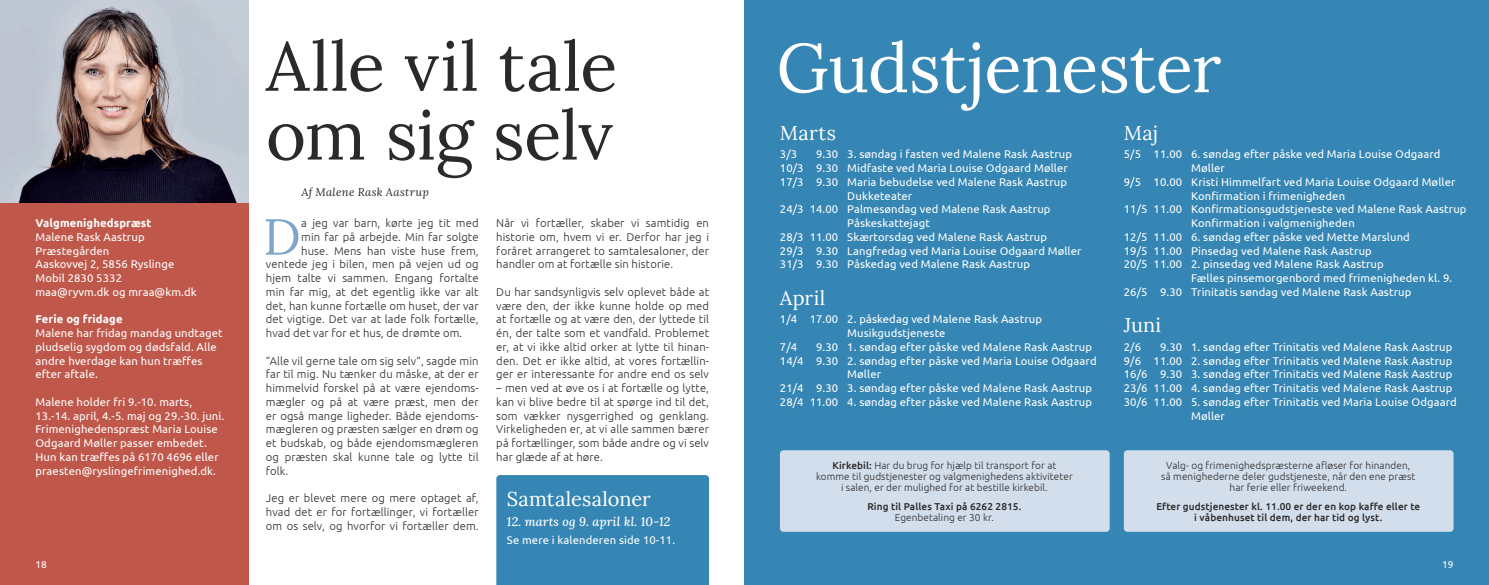
<style>
.page{position:relative;width:1489px;height:585px;background:#fff}
.page>*{position:absolute;margin:0;border:0;box-sizing:border-box;transform-origin:0 0}
.t1{font:68.75px/68.8px "Lora";letter-spacing:-.01em;color:#2b292a}
.t2{font:68.75px "Lora";letter-spacing:-.01em;color:#fff}
.t3{font:50.5px "Lora";color:#7fa6c9}
.t4{font:20px "Lora";letter-spacing:.015em;color:#fff}
.t5{font:italic 500 12.5px "Lora";letter-spacing:.01em;color:#fff}
.t6{font:11.25px/13.8px "Ubuntu";letter-spacing:.01em;color:#fff}
.t7{font:300 11.25px/13.8px "Ubuntu";letter-spacing:.01em;color:#2b292a;text-align:justify}
.t8{font:700 11.25px "Ubuntu";letter-spacing:.01em;color:#fff}
.t9{font:italic 11.25px "Lora";letter-spacing:.035em;color:#2b292a}
.t10{font:300 10px/11.2px "Ubuntu";letter-spacing:.01em;color:#2b292a;text-align:center}
.t11{font:500 10px/11.2px "Ubuntu";letter-spacing:.01em;color:#2b292a;text-align:center}
.t12{font:10px "Ubuntu";color:#fff}
.s1{font-weight:500}
</style>
<div class="page">
<div style="left:744px;top:0;width:744px;height:585px;background:#3586b4"></div>
<div style="left:0;top:0;width:248px;height:585px;background:#bf584a"></div>
<div style="left:780px;top:450px;width:329px;height:81px;background:#d3deec;border-radius:4px"></div>
<div style="left:1123px;top:450px;width:330px;height:81px;background:#d3deec;border-radius:4px"></div>
<img style="left:0;top:0;width:248px;height:202px">
<div style="left:496px;top:475px;width:213px;height:110px;background:#3586b4"></div>
<p class="t8" style="left:35px;top:218px;width:118px">Valgmenighedspræst</p>
<p class="t6" style="left:35px;top:230px;width:163px">Malene Rask Aastrup<br>Præstegården<br>Aaskovvej 2, 5856 Ryslinge<br>Mobil 2830 5332 maa@ryvm.dk og mraa@km.dk</p>
<p class="t8" style="left:35px;top:314px;width:89px">Ferie og fridage</p>
<p class="t6" style="left:35px;top:327px;width:189px">Malene har fridag mandag undtaget pludselig sygdom og dødsfald. Alle andre hverdage kan hun træffes efter aftale.</p>
<p class="t6" style="left:35px;top:395px;width:190px">Malene holder fri 9.-10. marts, 13.-14. april, 4.-5. maj og 29.-30. juni.<br>Frimenighedenspræst Maria Louise Odgaard Møller passer embedet.<br>Hun kan træffes på 6170 4696 eller praesten@ryslingefrimenighed.dk.</p>
<p class="t12" style="left:35px;top:560px;width:13px">18</p>
<h1 class="t1" style="left:266px;top:39px;width:353px">Alle vil tale om sig selv</h1>
<h1 class="t2" style="left:776px;top:40px;width:446px">Gudstjenester</h1>
<p class="t9" style="left:301px;top:187px;width:129px">Af Malene Rask Aastrup</p>
<h3 class="t4" style="left:1123px;top:124px;width:36px">Maj</h3>
<p class="t6" style="left:1123px;top:148px;width:318px">5/5 11.00 6. søndag efter påske ved Maria Louise Odgaard</p>
<p class="t6" style="left:1191px;top:162px;width:35px">Møller</p>
<p class="t6" style="left:1123px;top:176px;width:333px">9/5 10.00 Kristi Himmelfart ved Maria Louise Odgaard Møller</p>
<p class="t6" style="left:1191px;top:188px;width:155px">Konfirmation i frimenigheden</p>
<p class="t6" style="left:1123px;top:202px;width:344px">11/5 11.00 Konfirmationsgudstjeneste ved Malene Rask Aastrup</p>
<p class="t6" style="left:1191px;top:216px;width:165px">Konfirmation i valgmenigheden</p>
<p class="t6" style="left:1123px;top:231px;width:287px">12/5 11.00 6. søndag efter påske ved Mette Marslund</p>
<p class="t6" style="left:1123px;top:244px;width:249px">19/5 11.00 Pinsedag ved Malene Rask Aastrup</p>
<p class="t6" style="left:1123px;top:258px;width:261px">20/5 11.00 2. pinsedag ved Malene Rask Aastrup</p>
<p class="t6" style="left:1191px;top:272px;width:262px">Fælles pinsemorgenbord med frimenigheden kl. 9.</p>
<p class="t6" style="left:1123px;top:286px;width:289px">26/5 9.30 Trinitatis søndag ved Malene Rask Aastrup</p>
<h3 class="t4" style="left:1123px;top:317px;width:39px">Juni</h3>
<p class="t6" style="left:1123px;top:341px;width:19px">2/6</p>
<p class="t6" style="left:1159px;top:341px;width:294px">9.30 1. søndag efter Trinitatis ved Malene Rask Aastrup</p>
<p class="t6" style="left:1123px;top:354px;width:330px">9/6 11.00 2. søndag efter Trinitatis ved Malene Rask Aastrup</p>
<p class="t6" style="left:1123px;top:368px;width:330px">16/6 9.30 3. søndag efter Trinitatis ved Malene Rask Aastrup</p>
<p class="t6" style="left:1123px;top:382px;width:330px">23/6 11.00 4. søndag efter Trinitatis ved Malene Rask Aastrup</p>
<p class="t6" style="left:1123px;top:396px;width:334px">30/6 11.00 5. søndag efter Trinitatis ved Maria Louise Odgaard</p>
<p class="t6" style="left:1191px;top:409px;width:35px">Møller</p>
<h3 class="t4" style="left:780px;top:124px;width:58px">Marts</h3>
<p class="t6" style="left:780px;top:148px;width:19px">3/3</p>
<p class="t6" style="left:816px;top:148px;width:257px">9.30 3. søndag i fasten ved Malene Rask Aastrup</p>
<p class="t6" style="left:780px;top:162px;width:289px">10/3 9.30 Midfaste ved Maria Louise Odgaard Møller</p>
<p class="t6" style="left:780px;top:176px;width:288px">17/3 9.30 Maria bebudelse ved Malene Rask Aastrup</p>
<p class="t6" style="left:847px;top:189px;width:66px">Dukketeater</p>
<p class="t6" style="left:780px;top:203px;width:272px">24/3 14.00 Palmesøndag ved Malene Rask Aastrup</p>
<p class="t6" style="left:847px;top:217px;width:84px">Påskeskattejagt</p>
<p class="t6" style="left:780px;top:231px;width:269px">28/3 11.00 Skærtorsdag ved Malene Rask Aastrup</p>
<p class="t6" style="left:780px;top:244px;width:303px">29/3 9.30 Langfredag ved Maria Louise Odgaard Møller</p>
<p class="t6" style="left:780px;top:258px;width:251px">31/3 9.30 Påskedag ved Malene Rask Aastrup</p>
<h3 class="t4" style="left:780px;top:289px;width:47px">April</h3>
<p class="t6" style="left:780px;top:313px;width:263px">1/4 17.00 2. påskedag ved Malene Rask Aastrup</p>
<p class="t6" style="left:847px;top:327px;width:100px">Musikgudstjeneste</p>
<p class="t6" style="left:780px;top:341px;width:19px">7/4</p>
<p class="t6" style="left:816px;top:341px;width:277px">9.30 1. søndag efter påske ved Malene Rask Aastrup</p>
<p class="t6" style="left:780px;top:354px;width:318px">14/4 9.30 2. søndag efter påske ved Maria Louise Odgaard</p>
<p class="t6" style="left:847px;top:368px;width:35px">Møller</p>
<p class="t6" style="left:780px;top:382px;width:314px">21/4 9.30 3. søndag efter påske ved Malene Rask Aastrup</p>
<p class="t6" style="left:780px;top:396px;width:314px">28/4 11.00 4. søndag efter påske ved Malene Rask Aastrup</p>
<p class="t7" style="left:496px;top:217px;width:214px">Når vi fortæller, skaber vi samtidig en historie om, hvem vi er. Derfor har jeg i foråret arrangeret to samtalesaloner, der handler om at fortælle sin historie.</p>
<p class="t7" style="left:496px;top:286px;width:214px">Du har sandsynligvis selv oplevet både at være den, der ikke kunne holde op med at fortælle og at være den, der lyttede til én, der talte som et vandfald. Problemet er, at vi ikke altid orker at lytte til hinan&shy;den. Det er ikke altid, at vores fortællin&shy;ger er interessante for andre end os selv</p>
<p class="t7" style="left:496px;top:382px;width:214px">– men ved at øve os i at fortælle og lytte, kan vi blive bedre til at spørge ind til det, som vækker nysgerrighed og genklang.<br>Virkeligheden er, at vi alle sammen bærer på fortællinger, som både andre og vi selv har glæde af at høre.</p>
<h2 class="t3" style="left:263px;top:216px;width:39px">D</h2>
<p class="t7" style="left:301px;top:217px;width:179px">a jeg var barn, kørte jeg tit med</p>
<p class="t7" style="left:301px;top:231px;width:179px">min far på arbejde. Min far solgte</p>
<p class="t7" style="left:301px;top:244px;width:179px">huse. Mens han viste huse frem,</p>
<p class="t7" style="left:266px;top:258px;width:214px">ventede jeg i bilen, men på vejen ud og</p>
<p class="t7" style="left:266px;top:272px;width:214px">hjem talte vi sammen. Engang fortalte</p>
<p class="t7" style="left:266px;top:286px;width:214px">min far mig, at det egentlig ikke var alt</p>
<p class="t7" style="left:266px;top:299px;width:214px">det, han kunne fortælle om huset, der var</p>
<p class="t7" style="left:266px;top:313px;width:214px">det vigtige. Det var at lade folk fortælle,</p>
<p class="t7" style="left:266px;top:327px;width:198px">hvad det var for et hus, de drømte om.</p>
<p class="t7" style="left:266px;top:354px;width:214px">“Alle vil gerne tale om sig selv”, sagde min far til mig. Nu tænker du måske, at der er himmelvid forskel på at være ejendoms&shy;mægler og på at være præst, men der er også mange ligheder. Både ejendoms&shy;mægleren og præsten sælger en drøm og et budskab, og både ejendomsmægleren og præsten skal kunne tale og lytte til folk.</p>
<p class="t7" style="left:266px;top:492px;width:214px">Jeg er blevet mere og mere optaget af, hvad det er for fortællinger, vi fortæller om os selv, og hvorfor vi fortæller dem.</p>
<p class="t10" style="left:1161px;top:459px;width:255px">Valg- og frimenighedspræsterne afløser for hinanden, så menighederne deler gudstjeneste, når den ene præst har ferie eller friweekend.</p>
<p class="t11" style="left:1156px;top:500px;width:265px">Efter gudstjenester kl. 11.00 er der en kop kaffe eller te i våbenhuset til dem, der har tid og lyst.</p>
<p class="t10" style="left:816px;top:460px;width:258px"><span class="s1">Kirkebil:</span> Har du brug for hjælp til transport for at komme til gudstjenester og valgmenighedens aktiviteter i salen, er der mulighed for at bestille kirkebil.</p>
<p class="t11" style="left:867px;top:500px;width:155px">Ring til Palles Taxi på 6262 2815.</p>
<p class="t10" style="left:894px;top:512px;width:101px">Egenbetaling er 30 kr.</p>
<h3 class="t4" style="left:507px;top:490px;width:145px">Samtalesaloner</h3>
<p class="t5" style="left:507px;top:516px;width:165px">12. marts og 9. april kl. 10-12</p>
<p class="t6" style="left:507px;top:533px;width:170px">Se mere i kalenderen side 10-11.</p>
<p class="t12" style="left:1441px;top:560px;width:13px">19</p>
</div>
